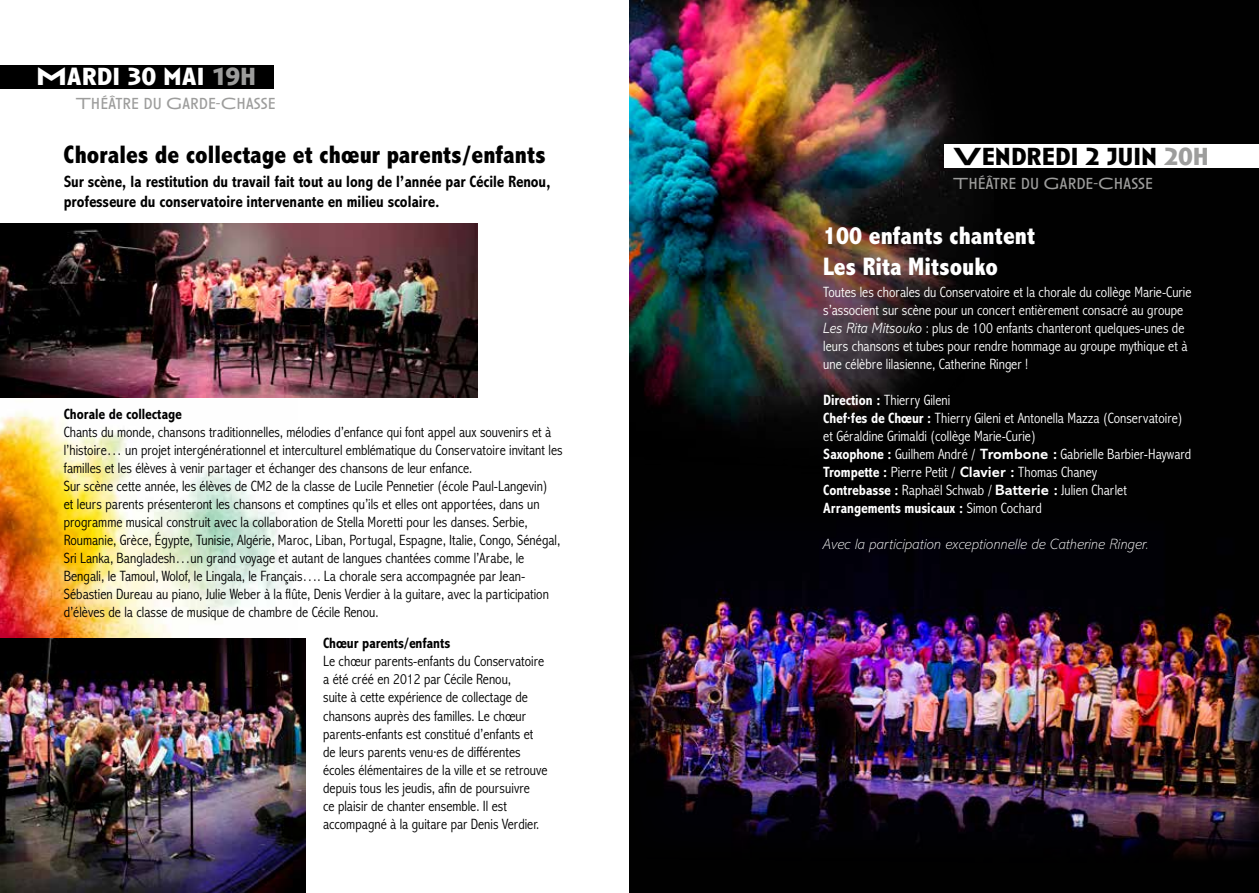
<style>
.page{position:relative;width:1259px;height:893px;background:#fff}
.page>*{position:absolute;margin:0;border:0;box-sizing:border-box;transform-origin:0 0}
.t1{font:800 condensed 25.5px "Abadi MT Pro";color:#000}
.t2{font:800 condensed 25.5px/30.6px "Abadi MT Pro";color:#fff}
.t3{font:700 25.5px "Anisette Std";color:#000}
.t4{font:700 25.5px "Anisette Std";color:#fff}
.t5{font:700 condensed 16.5px/19.8px "Abadi MT Pro";color:#000}
.t6{font:16.5px "Anisette Std";color:#9d9d9c}
.t7{font:300 condensed 15px/18px "Abadi MT Pro";color:#000}
.t8{font:300 condensed 15px/18px "Abadi MT Pro";color:#fff}
.t9{font:italic 200 15px "Abadi MT Pro";color:#fff}
.t10{font:700 condensed 15px "Abadi MT Pro";color:#000}
.s1{color:#9d9d9c}
.s2{font-style:italic;font-stretch:normal}
.s3{font-weight:700}
.s4{font-weight:700;font-stretch:normal}
</style>
<div class="page">
<div style="left:629px;top:0;width:630px;height:893px;background:#010101"></div>
<img style="left:629px;top:0;width:364px;height:485px">
<img style="left:0;top:397px;width:297px;height:241px">
<div style="left:0;top:65px;width:274px;height:23px;background:#000"></div>
<div style="left:944px;top:145px;width:315px;height:23px;background:#fff"></div>
<img style="left:629px;top:505px;width:630px;height:358px">
<img style="left:0;top:638px;width:306px;height:255px">
<img style="left:0;top:223px;width:477px;height:174px">
<h1 class="t4" style="left:36px;top:62px;width:221px">MARDI 30 MAI <span class="s1">19H</span></h1>
<p class="t6" style="left:76px;top:94px;width:201px">THÉÂTRE DU GARDE-CHASSE</p>
<h1 class="t1" style="left:64px;top:141px;width:483px">Chorales de collectage et chœur parents/enfants</h1>
<p class="t5" style="left:64px;top:172px;width:488px">Sur scène, la restitution du travail fait tout au long de l’année par Cécile Renou, professeure du conservatoire intervenante en milieu scolaire.</p>
<p class="t10" style="left:64px;top:405px;width:119px">Chorale de collectage</p>
<p class="t7" style="left:64px;top:423px;width:500px">Chants du monde, chansons traditionnelles, mélodies d’enfance qui font appel aux souvenirs et à l’histoire… un projet intergénérationnel et interculturel emblématique du Conservatoire invitant les familles et les élèves à venir partager et échanger des chansons de leur enfance.<br>Sur scène cette année, les élèves de CM2 de la classe de Lucile Pennetier (école Paul-Langevin)<br>et leurs parents présenteront les chansons et comptines qu’ils et elles ont apportées, dans un programme musical construit avec la collaboration de Stella Moretti pour les danses. Serbie, Roumanie, Grèce, Égypte, Tunisie, Algérie, Maroc, Liban, Portugal, Espagne, Italie, Congo, Sénégal, Sri Lanka, Bangladesh…un grand voyage et autant de langues chantées comme l’Arabe, le Bengali, le Tamoul, Wolof, le Lingala, le Français…. La chorale sera accompagnée par Jean-Sébastien Dureau au piano, Julie Weber à la flûte, Denis Verdier à la guitare, avec la participation d’élèves de la classe de musique de chambre de Cécile Renou.</p>
<p class="t10" style="left:323px;top:635px;width:128px">Chœur parents/enfants</p>
<p class="t7" style="left:323px;top:653px;width:226px">Le chœur parents-enfants du Conservatoire a été créé en 2012 par Cécile Renou,<br>suite à cette expérience de collectage de chansons auprès des familles. Le chœur parents-enfants est constitué d’enfants et de leurs parents venu·es de différentes écoles élémentaires de la ville et se retrouve depuis tous les jeudis, afin de poursuivre<br>ce plaisir de chanter ensemble. Il est accompagné à la guitare par Denis Verdier.</p>
<h1 class="t3" style="left:953px;top:142px;width:257px">VENDREDI 2 JUIN <span class="s1">20H</span></h1>
<p class="t6" style="left:953px;top:174px;width:201px">THÉÂTRE DU GARDE-CHASSE</p>
<h1 class="t2" style="left:823px;top:221px;width:214px">100 enfants chantent<br>Les Rita Mitsouko</h1>
<p class="t8" style="left:823px;top:283px;width:370px">Toutes les chorales du Conservatoire et la chorale du collège Marie-Curie s’associent sur scène pour un concert entièrement consacré au groupe <span class="s2">Les Rita Mitsouko</span> : plus de 100 enfants chanteront quelques-unes de leurs chansons et tubes pour rendre hommage au groupe mythique et à une célèbre lilasienne, Catherine Ringer !</p>
<p class="t8" style="left:823px;top:391px;width:369px"><span class="s3">Direction :</span> Thierry Gileni<br><span class="s3">Chef·fes de Chœur :</span> Thierry Gileni et Antonella Mazza (Conservatoire) et Géraldine Grimaldi (collège Marie-Curie)<br><span class="s3">Saxophone :</span> Guilhem André / <span class="s4">Trombone :</span> Gabrielle Barbier-Hayward <span class="s3">Trompette :</span> Pierre Petit / <span class="s4">Clavier :</span> Thomas Chaney<br><span class="s3">Contrebasse :</span> Raphaël Schwab / <span class="s4">Batterie :</span> Julien Charlet <span class="s3">Arrangements musicaux :</span> Simon Cochard</p>
<p class="t9" style="left:823px;top:536px;width:327px">Avec la participation exceptionnelle de Catherine Ringer.</p>
</div>
